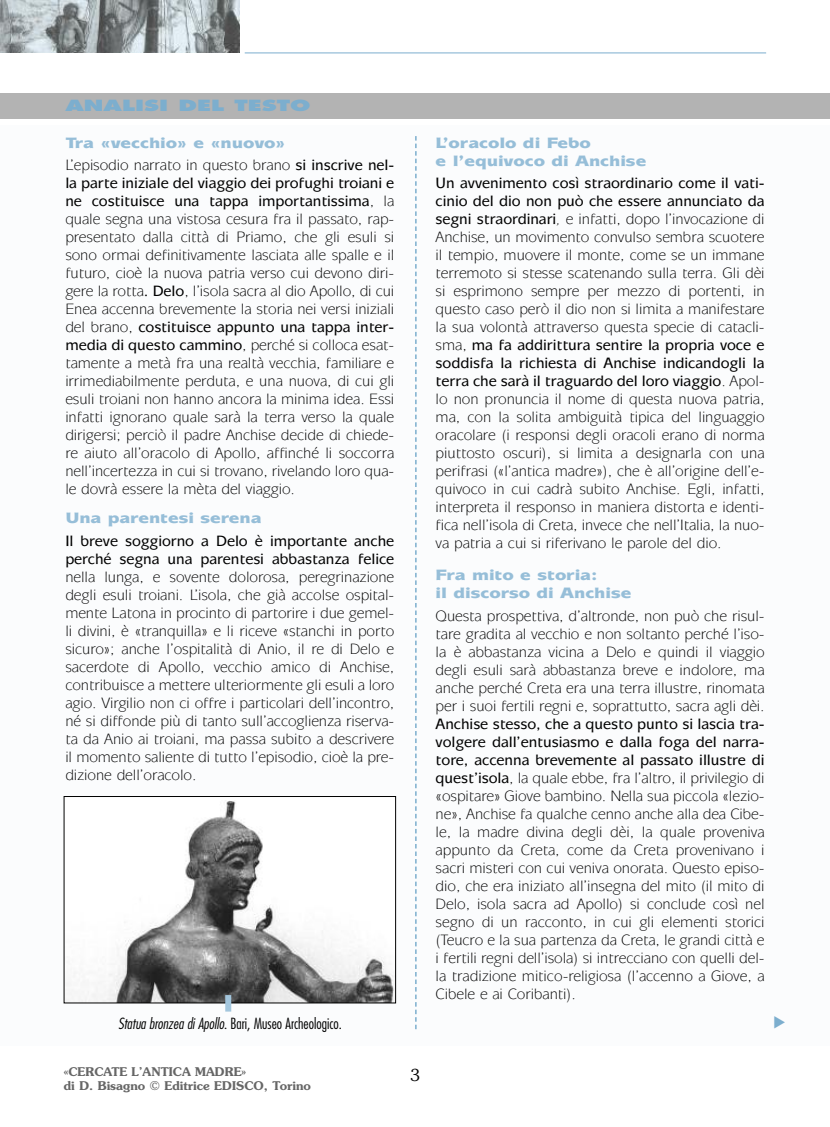
<style>
.page{position:relative;width:830px;height:1127px;background:#fff}
.page>*{position:absolute;margin:0;border:0;box-sizing:border-box;transform-origin:0 0}
.t1{font:300 16.5px "Souvenir";color:#000}
.t2{font:15px/18px "Mixage IT Cby BT";letter-spacing:-.005em;color:#000;text-align:justify}
.t3{font:900 15px/18px "Mixage IT Cby BT";letter-spacing:-.005em;color:#96bed8;scale:1.2 1}
.t4{font:500 15px/18px "Mixage IT Cby BT";letter-spacing:-.005em;color:#000}
.t5{font:300 condensed 15px "Futura";color:#000}
.t6{font:800 15px "Futura";color:#7caece;scale:1.5 1}
.t7{font:600 12px/14.4px "Souvenir";color:#666}
.s1{font-weight:900;color:#96bed8}
.s2{font-weight:500}
.s3{font-style:italic}
</style>
<div class="page">
<img style="left:0;top:0;width:239px;height:53px">
<hr style="left:244px;top:53px;width:521px;height:1px;background:#7caece">
<div style="left:0;top:125px;width:829px;height:920px;background:#fbfcfd"></div>
<svg style="left:415px;top:136px;width:1px;height:893px"></svg>
<div style="left:0;top:94px;width:829px;height:25px;background:#b3b3b3"></div>
<img style="left:85px;top:801px;width:308px;height:200px">
<div style="left:64px;top:796px;width:331px;height:207px;border:1px solid #000"></div>
<div style="left:225px;top:995px;width:6px;height:16px;background:#a3c6dd"></div>
<p class="t6" style="left:65px;top:99px;width:165px">ANALISI DEL TESTO</p>
<p class="t2" style="left:65px;top:133px;width:330px;line-height:22.2px"><span class="s1">Tra «vecchio» e «nuovo»<br></span>L’episodio narrato in questo brano <span class="s2">si inscrive nel-</span></p>
<p class="t2" style="left:65px;top:176px;width:330px"><span class="s2">la parte iniziale del viaggio dei profughi troiani e ne costituisce una tappa importantissima</span>, la quale segna una vistosa cesura fra il passato, rap&shy;presentato dalla città di Priamo, che gli esuli si sono ormai definitivamente lasciata alle spalle e il futuro, cioè la nuova patria verso cui devono diri&shy;gere la rotta<span class="s2">. Delo</span>, l’isola sacra al dio Apollo, di cui Enea accenna brevemente la storia nei versi iniziali del brano, <span class="s2">costituisce appunto una tappa inter&shy;media di questo cammino</span>, perché si colloca esat&shy;tamente a metà fra una realtà vecchia, familiare e irrimediabilmente perduta, e una nuova, di cui gli esuli troiani non hanno ancora la minima idea. Essi infatti ignorano quale sarà la terra verso la quale dirigersi; perciò il padre Anchise decide di chiede&shy;re aiuto all’oracolo di Apollo, affinché li soccorra nell’incertezza in cui si trovano, rivelando loro qua&shy;le dovrà essere la mèta del viaggio.</p>
<p class="t3" style="left:65px;top:511px;width:165px">Una parentesi serena</p>
<p class="t4" style="left:65px;top:533px;width:330px">Il breve soggiorno a Delo è importante anche perché segna una parentesi abbastanza felice</p>
<p class="t2" style="left:65px;top:569px;width:330px">nella lunga, e sovente dolorosa, peregrinazione degli esuli troiani. L’isola, che già accolse ospital&shy;mente Latona in procinto di partorire i due gemel&shy;li divini, è «tranquilla» e li riceve «stanchi in porto sicuro»; anche l’ospitalità di Anio, il re di Delo e sacerdote di Apollo, vecchio amico di Anchise, contribuisce a mettere ulteriormente gli esuli a loro agio. Virgilio non ci offre i particolari dell’incontro, né si diffonde più di tanto sull’accoglienza riserva&shy;ta da Anio ai troiani, ma passa subito a descrivere il momento saliente di tutto l’episodio, cioè la pre&shy;dizione dell’oracolo.</p>
<p class="t5" style="left:118px;top:1017px;width:225px"><span class="s3">Statua bronzea di Apollo</span>. Bari, Museo Archeologico.</p>
<p class="t7" style="left:64px;top:1064px;width:248px">«CERCATE L’ANTICA MADRE»<br>di D. Bisagno © Editrice EDISCO, Torino</p>
<p class="t3" style="left:435px;top:136px;width:177px">L’oracolo di Febo<br>e l’equivoco di Anchise</p>
<p class="t2" style="left:435px;top:176px;width:330px"><span class="s2">Un avvenimento così straordinario come il vati&shy;cinio del dio non può che essere annunciato da segni straordinari</span><span class="s3">,</span> e infatti, dopo l’invocazione di Anchise, un movimento convulso sembra scuotere il tempio, muovere il monte, come se un immane terremoto si stesse scatenando sulla terra. Gli dèi si esprimono sempre per mezzo di portenti, in questo caso però il dio non si limita a manifestare la sua volontà attraverso questa specie di catacli&shy;sma, <span class="s2">ma fa addirittura sentire la propria voce e soddisfa la richiesta di Anchise indicandogli la terra che sarà il traguardo del loro viaggio</span>. Apol&shy;lo non pronuncia il nome di questa nuova patria, ma, con la solita ambiguità tipica del linguaggio oracolare (i responsi degli oracoli erano di norma piuttosto oscuri), si limita a designarla con una perifrasi («l’antica madre»), che è all’origine dell’e&shy;quivoco in cui cadrà subito Anchise. Egli, infatti, interpreta il responso in maniera distorta e identi&shy;fica nell’isola di Creta, invece che nell’Italia, la nuo&shy;va patria a cui si riferivano le parole del dio.</p>
<p class="t3" style="left:435px;top:568px;width:165px">Fra mito e storia:<br>il discorso di Anchise</p>
<p class="t2" style="left:435px;top:608px;width:330px">Questa prospettiva, d’altronde, non può che risul&shy;tare gradita al vecchio e non soltanto perché l’iso&shy;la è abbastanza vicina a Delo e quindi il viaggio degli esuli sarà abbastanza breve e indolore, ma anche perché Creta era una terra illustre, rinomata per i suoi fertili regni e, soprattutto, sacra agli dèi.</p>
<p class="t2" style="left:435px;top:716px;width:330px"><span class="s2">Anchise stesso, che a questo punto si lascia tra&shy;volgere dall’entusiasmo e dalla foga del narra&shy;tore, accenna brevemente al passato illustre di quest’isola</span>, la quale ebbe, fra l’altro, il privilegio di «ospitare» Giove bambino. Nella sua piccola «lezio&shy;ne», Anchise fa qualche cenno anche alla dea Cibe&shy;le, la madre divina degli dèi, la quale proveniva appunto da Creta, come da Creta provenivano i sacri misteri con cui veniva onorata. Questo episo&shy;dio, che era iniziato all’insegna del mito (il mito di Delo, isola sacra ad Apollo) si conclude così nel segno di un racconto, in cui gli elementi storici (Teucro e la sua partenza da Creta, le grandi città e i fertili regni dell’isola) si intrecciano con quelli del&shy;la tradizione mitico-religiosa (l’accenno a Giove, a Cibele e ai Coribanti).</p>
<p class="t1" style="left:410px;top:1066px;width:11px">3</p>
</div>
